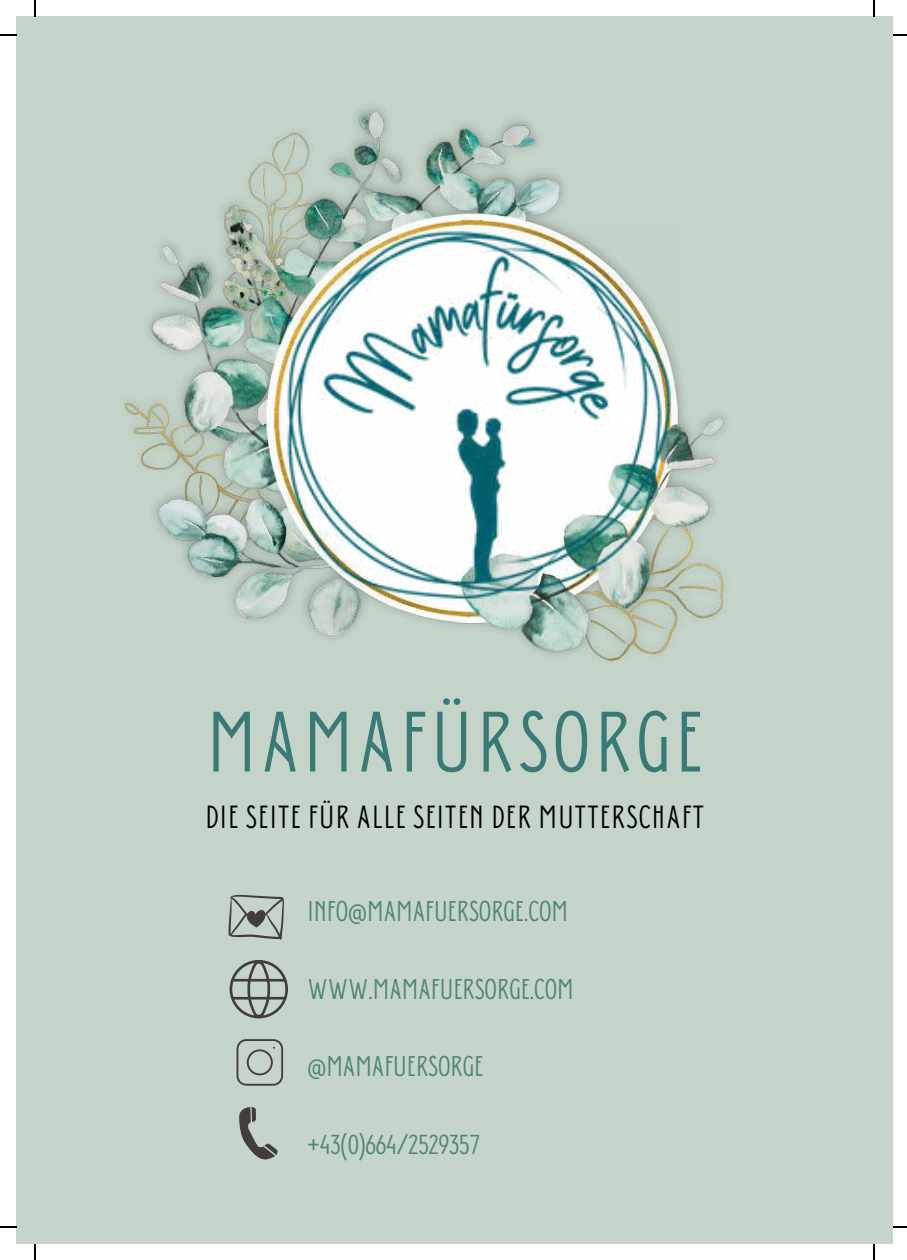
<style>
.page{position:relative;width:907px;height:1260px;background:#fff}
.page>*{position:absolute;margin:0;border:0;box-sizing:border-box;transform-origin:0 0}
.t1{font:85.4px "Donau Uppercase Neue";letter-spacing:.055em;color:#397976}
.t2{font:32px "Donau Uppercase Neue";letter-spacing:.04em;color:#000}
.t3{font:28.4px "Donau Uppercase Neue";color:#508475}
</style>
<div class="page">
<div style="left:17px;top:17px;width:876px;height:1227px;background:#c5d5ca"></div>
<img style="left:16px;top:17px;width:712px;height:793px">
<img style="left:270px;top:222px;width:409px;height:392px">
<svg style="left:228px;top:894px;width:56px;height:45px"></svg>
<svg style="left:229px;top:959px;width:59px;height:59px"></svg>
<svg style="left:236px;top:1039px;width:47px;height:46px"></svg>
<svg style="left:239px;top:1107px;width:39px;height:53px"></svg>
<svg style="left:35px;top:0;width:1px;height:16px"></svg>
<svg style="left:0;top:34px;width:17px;height:2px"></svg>
<svg style="left:873px;top:0;width:2px;height:16px"></svg>
<svg style="left:893px;top:34px;width:14px;height:2px"></svg>
<svg style="left:35px;top:1244px;width:1px;height:15px"></svg>
<svg style="left:0;top:1225px;width:17px;height:2px"></svg>
<svg style="left:873px;top:1244px;width:2px;height:15px"></svg>
<svg style="left:893px;top:1226px;width:14px;height:1px"></svg>
<h1 class="t1" style="left:207px;top:691px;width:497px">MAMAFÜRSORGE</h1>
<p class="t2" style="left:205px;top:798px;width:500px">DIE SEITE FÜR ALLE SEITEN DER MUTTERSCHAFT</p>
<p class="t3" style="left:307px;top:894px;width:262px">INFO@MAMAFUERSORGE.COM</p>
<p class="t3" style="left:307px;top:972px;width:268px">WWW.MAMAFUERSORGE.COM</p>
<p class="t3" style="left:307px;top:1049px;width:177px">@MAMAFUERSORGE</p>
<p class="t3" style="left:307px;top:1126px;width:174px">+43(0)664/2529357</p>
</div>
